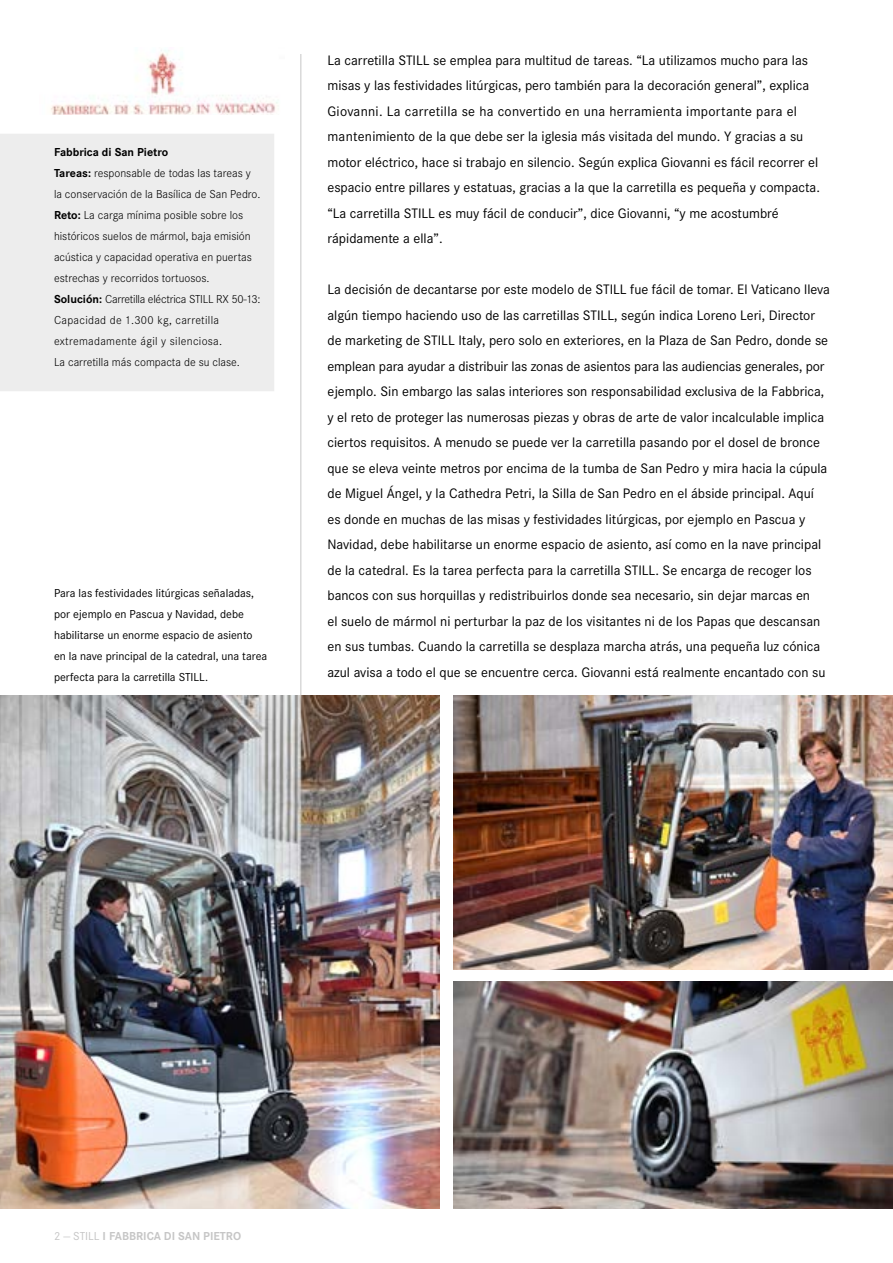
<style>
.page{position:relative;width:893px;height:1263px;background:#fff}
.page>*{position:absolute;margin:0;border:0;box-sizing:border-box;transform-origin:0 0}
.t1{font:14.25px/25.5px "Corporate S";color:#000}
.t2{font:300 12px/21px "Corporate S";color:#000}
.t3{font:12px/21px "Corporate S";color:#000}
.t4{font:700 12px "Corporate S";color:#c6c6c6}
.s1{font-weight:700}
.s2{font-weight:400}
</style>
<div class="page">
<hr style="left:300px;top:54px;width:1px;height:1155px;background:#c6c6c6">
<div style="left:0;top:134px;width:274px;height:257px;background:#ededed"></div>
<img style="left:50px;top:50px;width:229px;height:65px">
<img style="left:0;top:695px;width:440px;height:514px">
<img style="left:453px;top:981px;width:440px;height:228px">
<img style="left:453px;top:695px;width:440px;height:274px">
<p class="t2" style="left:54px;top:142px;width:208px"><span class="s1">Fabbrica di San Pietro<br>Tareas:</span> responsable de todas las tareas y la conservación de la Basílica de San Pedro.<br><span class="s1">Reto:</span> La carga mínima posible sobre los históricos suelos de mármol, baja emisión acústica y capacidad operativa en puertas estrechas y recorridos tortuosos.<br><span class="s1">Solución:</span> Carretilla eléctrica STILL RX 50-13:<br>Capacidad de 1.300 kg, carretilla extremadamente ágil y silenciosa.<br>La carretilla más compacta de su clase.</p>
<p class="t3" style="left:54px;top:583px;width:215px">Para las festividades litúrgicas señaladas, por ejemplo en Pascua y Navidad, debe habilitarse un enorme espacio de asiento en la nave principal de la catedral, una tarea perfecta para la carretilla STILL.</p>
<p class="t1" style="left:327px;top:47px;width:494px">La carretilla STILL se emplea para multitud de tareas. “La utilizamos mucho para las misas y las festividades litúrgicas, pero también para la decoración general”, explica Giovanni. La carretilla se ha convertido en una herramienta importante para el mantenimiento de la que debe ser la iglesia más visitada del mundo. Y gracias a su motor eléctrico, hace si trabajo en silencio. Según explica Giovanni es fácil recorrer el espacio entre pillares y estatuas, gracias a la que la carretilla es pequeña y compacta. “La carretilla STILL es muy fácil de conducir”, dice Giovanni, “y me acostumbré rápidamente a ella”.</p>
<p class="t1" style="left:327px;top:277px;width:504px">La decisión de decantarse por este modelo de STILL fue fácil de tomar. El Vaticano lleva algún tiempo haciendo uso de las carretillas STILL, según indica Loreno Leri, Director de marketing de STILL Italy, pero solo en exteriores, en la Plaza de San Pedro, donde se emplean para ayudar a distribuir las zonas de asientos para las audiencias generales, por ejemplo. Sin embargo las salas interiores son responsabilidad exclusiva de la Fabbrica, y el reto de proteger las numerosas piezas y obras de arte de valor incalculable implica ciertos requisitos. A menudo se puede ver la carretilla pasando por el dosel de bronce que se eleva veinte metros por encima de la tumba de San Pedro y mira hacia la cúpula de Miguel Ángel, y la Cathedra Petri, la Silla de San Pedro en el ábside principal. Aquí es donde en muchas de las misas y festividades litúrgicas, por ejemplo en Pascua y Navidad, debe habilitarse un enorme espacio de asiento, así como en la nave principal de la catedral. Es la tarea perfecta para la carretilla STILL. Se encarga de recoger los bancos con sus horquillas y redistribuirlos donde sea necesario, sin dejar marcas en<br>el suelo de mármol ni perturbar la paz de los visitantes ni de los Papas que descansan en sus tumbas. Cuando la carretilla se desplaza marcha atrás, una pequeña luz cónica azul avisa a todo el que se encuentre cerca. Giovanni está realmente encantado con su</p>
<p class="t4" style="left:54px;top:1229px;width:189px"><span class="s2">2 — STILL</span> I FABBRICA DI SAN PIETRO</p>
</div>
